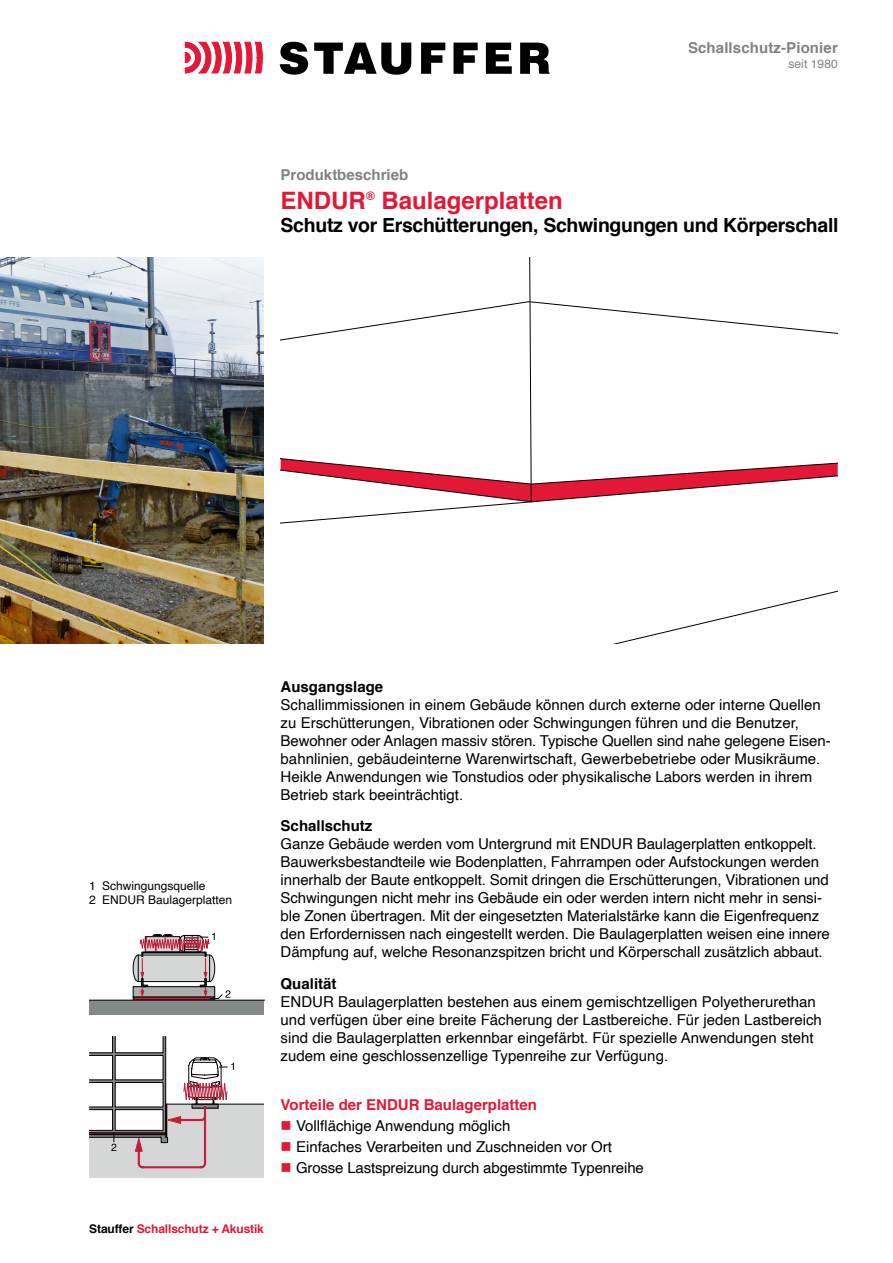
<style>
.page{position:relative;width:893px;height:1263px;background:#fff}
.page>*{position:absolute;margin:0;border:0;box-sizing:border-box;transform-origin:0 0}
.Dokumententitel{font:700 24px "Helvetica";color:#e31837}
.Titel_1_Untertitel{font:700 19.5px "Helvetica";letter-spacing:-.015em;color:#000}
.Fliesstext{font:15px/18px "Helvetica";color:#000}
.Dokumententitel-2{font:700 15px "Helvetica";letter-spacing:.01em;color:#808285}
.Titel_2{font:700 15px "Helvetica";color:#000}
.Titel_2_Rot{font:700 15px "Helvetica";color:#e31837}
.t1{font:12px "Helvetica";color:#000}
.t2{font:700 12px "Helvetica";letter-spacing:-.01em;color:#e31837}
.t3{font:12px "Helvetica";letter-spacing:.01em;color:#808285}
.s1{color:#e31837}
.s2{color:#000}
</style>
<div class="page">
<svg style="left:185px;top:42px;width:78px;height:32px"></svg>
<svg style="left:280px;top:42px;width:28px;height:33px"></svg>
<svg style="left:314px;top:43px;width:97px;height:32px"></svg>
<svg style="left:421px;top:43px;width:24px;height:31px"></svg>
<svg style="left:453px;top:43px;width:25px;height:31px"></svg>
<svg style="left:486px;top:43px;width:26px;height:31px"></svg>
<svg style="left:520px;top:43px;width:30px;height:31px"></svg>
<img style="left:0;top:257px;width:264px;height:387px">
<svg style="left:613px;top:590px;width:225px;height:54px"></svg>
<svg style="left:281px;top:258px;width:557px;height:266px"></svg>
<div style="left:89px;top:1104px;width:175px;height:74px;background:#d5d7d6"></div>
<hr style="left:166px;top:1104px;width:98px;height:1px;background:#000">
<svg style="left:89px;top:1036px;width:145px;height:133px"></svg>
<svg style="left:89px;top:933px;width:175px;height:81px"></svg>
<p class="Dokumententitel-2" style="left:688px;top:36px;width:151px">Schallschutz-Pionier</p>
<p class="t3" style="left:788px;top:54px;width:51px">seit 1980</p>
<p class="Dokumententitel-2" style="left:281px;top:162px;width:129px">Produktbeschrieb</p>
<p class="Dokumententitel" style="left:281px;top:181px;width:284px">ENDUR<sup>®</sup> Baulagerplatten</p>
<p class="Titel_1_Untertitel" style="left:281px;top:209px;width:559px">Schutz vor Erschütterungen, Schwingungen und Körperschall</p>
<p class="t1" style="left:89px;top:876px;width:118px">1 Schwingungsquelle</p>
<p class="t1" style="left:89px;top:891px;width:144px">2 ENDUR Baulagerplatten</p>
<p class="Titel_2" style="left:281px;top:674px;width:104px">Ausgangslage</p>
<p class="Fliesstext" style="left:281px;top:696px;width:551px">Schallimmissionen in einem Gebäude können durch externe oder interne Quellen zu Erschütterungen, Vibrationen oder Schwingungen führen und die Benutzer, Bewohner oder Anlagen massiv stören. Typische Quellen sind nahe gelegene Eisen&shy;bahnlinien, gebäudeinterne Warenwirtschaft, Gewerbebetriebe oder Musikräume.<br>Heikle Anwendungen wie Tonstudios oder physikalische Labors werden in ihrem Betrieb stark beeinträchtigt.</p>
<p class="Titel_2" style="left:281px;top:814px;width:93px">Schallschutz</p>
<p class="Fliesstext" style="left:281px;top:835px;width:551px">Ganze Gebäude werden vom Untergrund mit ENDUR Baulagerplatten entkoppelt.<br>Bauwerksbestandteile wie Bodenplatten, Fahrrampen oder Aufstockungen werden innerhalb der Baute entkoppelt. Somit dringen die Erschütterungen, Vibrationen und Schwingungen nicht mehr ins Gebäude ein oder werden intern nicht mehr in sensi&shy;ble Zonen übertragen. Mit der eingesetzten Materialstärke kann die Eigenfrequenz den Erfordernissen nach eingestellt werden. Die Baulagerplatten weisen eine innere Dämpfung auf, welche Resonanzspitzen bricht und Körperschall zusätzlich abbaut.</p>
<p class="Titel_2" style="left:281px;top:971px;width:57px">Qualität</p>
<p class="Fliesstext" style="left:281px;top:993px;width:543px">ENDUR Baulagerplatten bestehen aus einem gemischtzelligen Polyetherurethan und verfügen über eine breite Fächerung der Lastbereiche. Für jeden Lastbereich sind die Baulagerplatten erkennbar eingefärbt. Für spezielle Anwendungen steht zudem eine geschlossenzellige Typenreihe zur Verfügung.</p>
<p class="Titel_2_Rot" style="left:281px;top:1093px;width:258px">Vorteile der ENDUR Baulagerplatten</p>
<p class="Fliesstext" style="left:281px;top:1117px;width:231px"><span class="s1">■</span> Vollflächige Anwendung möglich</p>
<p class="Fliesstext" style="left:281px;top:1138px;width:333px"><span class="s1">■</span> Einfaches Verarbeiten und Zuschneiden vor Ort</p>
<p class="Fliesstext" style="left:281px;top:1159px;width:365px"><span class="s1">■</span> Grosse Lastspreizung durch abgestimmte Typenreihe</p>
<p class="t2" style="left:89px;top:1219px;width:176px"><span class="s2">Stauffer</span> Schallschutz + Akustik</p>
</div>
